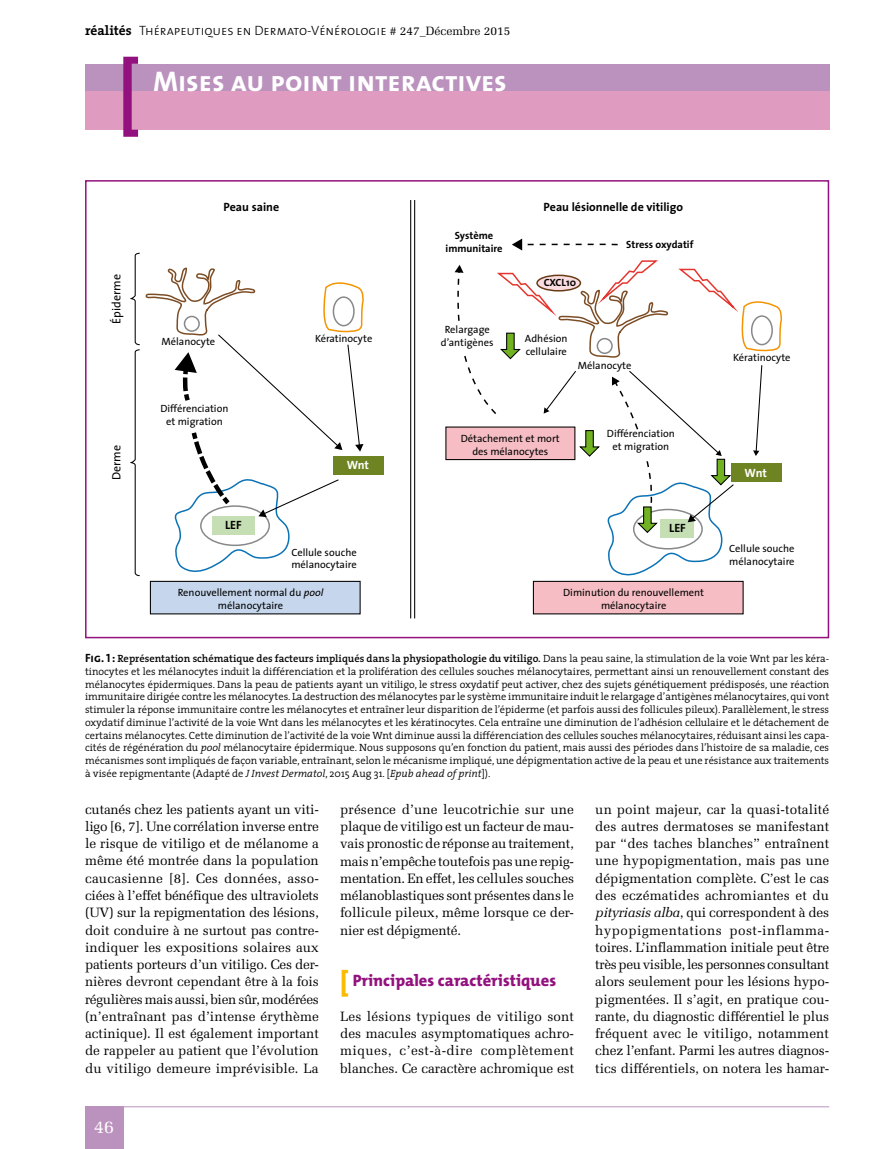
<style>
.page{position:relative;width:893px;height:1149px;background:#fff}
.page>*{position:absolute;margin:0;border:0;box-sizing:border-box;transform-origin:0 0}
.t1{font:28.5px "The Sans Bold Caps";color:#fff}
.t2{font:18px "Melior";color:#fff}
.t3{font:800 16.5px "The Mix";color:#93117e}
.t4{font:13.5px/17.2px "Melior";letter-spacing:-.005em;color:#000;text-align:justify}
.t5{font:13.5px "The Sans Light Caps";color:#000}
.t6{font:700 12px "The Sans";color:#000}
.t7{font:12px "The Sans";color:#000}
.t8{font:700 12px "The Sans";letter-spacing:-.015em;color:#fff}
.t9{font:300 10.5px/12.8px "The Serif";color:#000;text-align:justify}
.t10{font:10.5px/12.6px "The Sans";color:#000;text-align:center}
.t11{font:700 10.5px/12.6px "The Sans";color:#000;text-align:center}
.s1{font-family:"The Serif";font-weight:700}
.s2{font-family:"Melior";font-size:12px}
.s3{font-style:italic}
.s4{font-family:"The Sans Bold Caps";font-weight:400;font-size:12px}
.s5{font-weight:600}
.s6{font-size:27px;color:#fabb00}
</style>
<div class="page">
<div style="left:85px;top:64px;width:744px;height:27px;background:#bb91bd"></div>
<div style="left:85px;top:91px;width:744px;height:39px;background:#e09bc0"></div>
<svg style="left:123px;top:57px;width:15px;height:80px"></svg>
<div style="left:85px;top:1106px;width:38px;height:42px;background:#bb91bd"></div>
<hr style="left:85px;top:1106px;width:744px;height:1px;background:#bb91bd">
<div style="left:150px;top:581px;width:210px;height:32px;background:#c6d7ed"></div>
<div style="left:150px;top:580px;width:211px;height:34px;border:1px solid #000"></div>
<div style="left:533px;top:581px;width:210px;height:32px;background:#f6bec4"></div>
<div style="left:333px;top:456px;width:50px;height:18px;background:#6e8322"></div>
<div style="left:446px;top:427px;width:129px;height:32px;background:#f6bec4"></div>
<svg style="left:130px;top:252px;width:234px;height:325px"></svg>
<svg style="left:455px;top:238px;width:328px;height:344px"></svg>
<hr style="left:410px;top:200px;width:1px;height:418px;background:#000">
<hr style="left:414px;top:200px;width:1px;height:418px;background:#000">
<div style="left:85px;top:180px;width:744px;height:458px;border:2px solid #93117e"></div>
<p class="t5" style="left:85px;top:20px;width:427px"><span class="s1">réalités</span> Thérapeutiques en Dermato-Vénérologie <span class="s2"># 247_Décembre 2015</span></p>
<h1 class="t1" style="left:153px;top:58px;width:355px">Mises au point interactives</h1>
<p class="t7" style="left:107px;top:323px;width:51px;rotate:-90deg">Épiderme</p>
<p class="t7" style="left:107px;top:480px;width:37px;rotate:-90deg">Derme</p>
<p class="t6" style="left:224px;top:196px;width:57px">Peau saine</p>
<p class="t6" style="left:544px;top:196px;width:141px">Peau lésionnelle de vitiligo</p>
<p class="t11" style="left:446px;top:229px;width:59px">Système immunitaire</p>
<p class="t11" style="left:626px;top:238px;width:69px">Stress oxydatif</p>
<p class="t11" style="left:544px;top:276px;width:34px">CXCL10</p>
<p class="t10" style="left:162px;top:334px;width:55px">Mélanocyte</p>
<p class="t10" style="left:315px;top:332px;width:59px">Kératinocyte</p>
<p class="t10" style="left:441px;top:323px;width:54px">Relargage d’antigènes</p>
<p class="t10" style="left:525px;top:332px;width:44px;text-align:left">Adhésion cellulaire</p>
<p class="t10" style="left:578px;top:359px;width:55px">Mélanocyte</p>
<p class="t10" style="left:160px;top:402px;width:70px">Différenciation et migration</p>
<p class="t8" style="left:347px;top:455px;width:24px">Wnt</p>
<p class="t10" style="left:461px;top:432px;width:101px">Détachement et mort des mélanocytes</p>
<p class="t10" style="left:607px;top:426px;width:70px">Différenciation et migration</p>
<p class="t6" style="left:225px;top:514px;width:18px">LEF</p>
<p class="t6" style="left:669px;top:518px;width:18px">LEF</p>
<p class="t10" style="left:733px;top:351px;width:59px">Kératinocyte</p>
<p class="t8" style="left:745px;top:462px;width:24px">Wnt</p>
<p class="t10" style="left:291px;top:545px;width:67px;text-align:left">Cellule souche mélanocytaire</p>
<p class="t10" style="left:729px;top:541px;width:67px;text-align:left">Cellule souche mélanocytaire</p>
<p class="t10" style="left:178px;top:586px;width:147px">Renouvellement normal du <span class="s3">pool </span>mélanocytaire</p>
<p class="t10" style="left:563px;top:586px;width:142px">Diminution du renouvellement mélanocytaire</p>
<p class="t9" style="left:85px;top:651px;width:746px"><span class="s4">Fig. 1:</span> <span class="s5">Représentation schématique des facteurs impliqués dans la physiopathologie du vitiligo.</span> Dans la peau saine, la stimulation de la voie Wnt par les kéra&shy;tinocytes et les mélanocytes induit la différenciation et la prolifération des cellules souches mélanocytaires, permettant ainsi un renouvellement constant des mélanocytes épidermiques. Dans la peau de patients ayant un vitiligo, le stress oxydatif peut activer, chez des sujets génétiquement prédisposés, une réaction immunitaire dirigée contre les mélanocytes. La destruction des mélanocytes par le système immunitaire induit le relargage d’antigènes mélanocytaires, qui vont stimuler la réponse immunitaire contre les mélanocytes et entraîner leur disparition de l’épiderme (et parfois aussi des follicules pileux). Parallèlement, le stress oxydatif diminue l’activité de la voie Wnt dans les mélanocytes et les kératinocytes. Cela entraîne une diminution de l’adhésion cellulaire et le détachement de certains mélanocytes. Cette diminution de l’activité de la voie Wnt diminue aussi la différenciation des cellules souches mélanocytaires, réduisant ainsi les capa&shy;cités de régénération du <span class="s3">pool</span> mélanocytaire épidermique. Nous supposons qu’en fonction du patient, mais aussi des périodes dans l’histoire de sa maladie, ces mécanismes sont impliqués de façon variable, entraînant, selon le mécanisme impliqué, une dépigmentation active de la peau et une résistance aux traitements à visée repigmentante (Adapté de <span class="s3">J Invest Dermatol</span>, 2015 Aug 31. [<span class="s3">Epub ahead of print</span>]).</p>
<p class="t4" style="left:85px;top:800px;width:235px">cutanés chez les patients ayant un viti&shy;ligo [6, 7]. Une corrélation inverse entre le risque de vitiligo et de mélanome a même été montrée dans la population caucasienne [8]. Ces données, asso&shy;ciées à l’effet bénéfique des ultraviolets (UV) sur la repigmentation des lésions, doit conduire à ne surtout pas contre&shy;indiquer les expositions solaires aux patients porteurs d’un vitiligo. Ces der&shy;nières devront cependant être à la fois régulières mais aussi, bien sûr, modérées (n’entraînant pas d’intense érythème actinique). Il est également important de rappeler au patient que l’évolution du vitiligo demeure imprévisible. La</p>
<h2 class="t2" style="left:94px;top:1115px;width:22px">46</h2>
<p class="t4" style="left:340px;top:800px;width:235px">présence d’une leucotrichie sur une plaque de vitiligo est un facteur de mau&shy;vais pronostic de réponse au traitement, mais n’empêche toutefois pas une repig&shy;mentation. En effet, les cellules souches mélanoblastiques sont présentes dans le follicule pileux, même lorsque ce der&shy;nier est dépigmenté.</p>
<p class="t3" style="left:340px;top:966px;width:217px"><span class="s6">[</span> Principales caractéristiques</p>
<p class="t4" style="left:340px;top:1007px;width:235px">Les lésions typiques de vitiligo sont des macules asymptomatiques achro&shy;miques, c’est-à-dire complètement blanches. Ce caractère achromique est</p>
<p class="t4" style="left:595px;top:800px;width:236px">un point majeur, car la quasi-totalité des autres dermatoses se manifestant par “des taches blanches” entraînent une hypopigmentation, mais pas une dépigmentation complète. C’est le cas des eczématides achromiantes et du <span class="s3">pityriasis alba</span>, qui correspondent à des hypopigmentations post-inflamma&shy;toires. L’inflammation initiale peut être très peu visible, les personnes consultant alors seulement pour les lésions hypo&shy;pigmentées. Il s’agit, en pratique cou&shy;rante, du diagnostic différentiel le plus fréquent avec le vitiligo, notamment chez l’enfant. Parmi les autres diagnos&shy;tics différentiels, on notera les hamar-</p>
</div>
